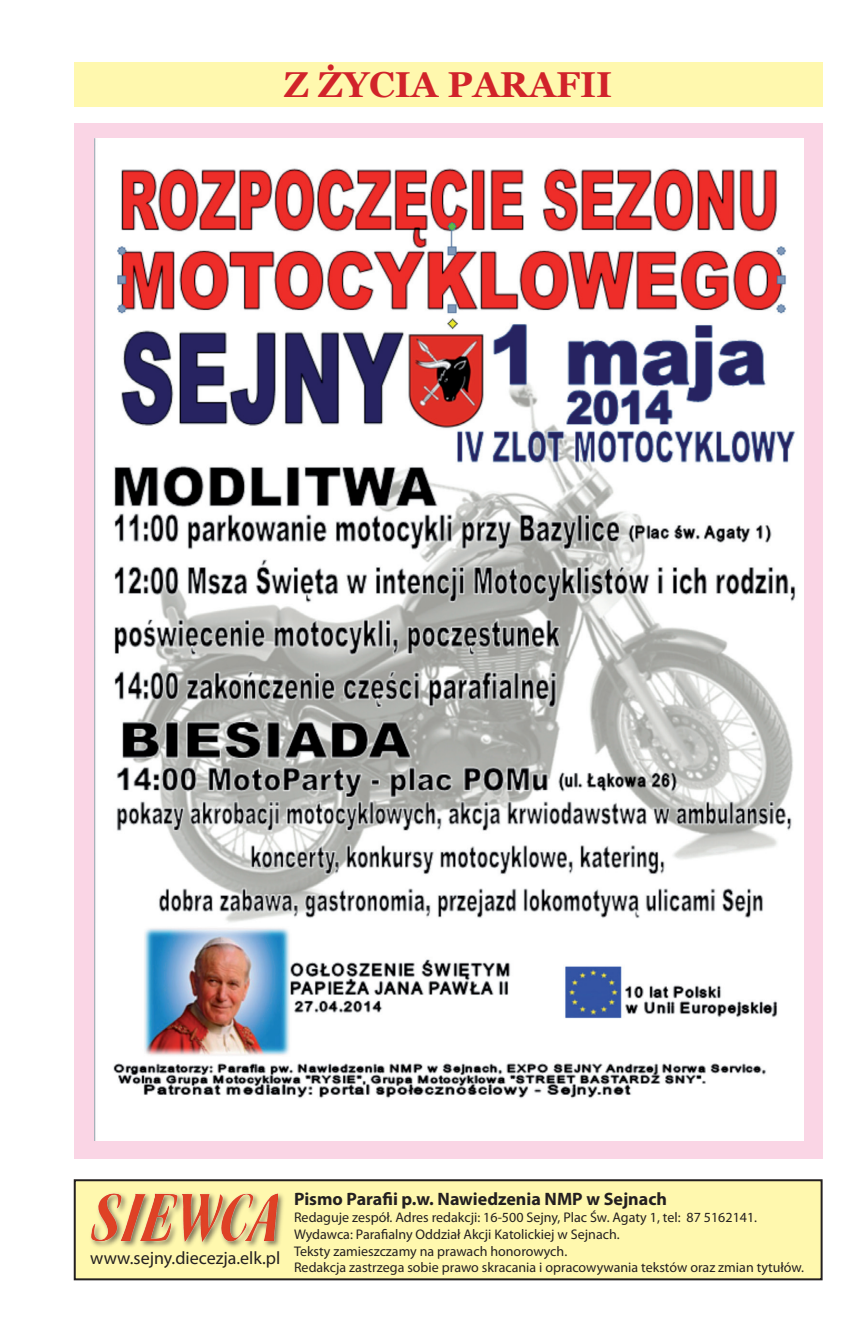
<style>
.page{position:relative;width:868px;height:1338px;background:#fff}
.page>*{position:absolute;margin:0;border:0;box-sizing:border-box;transform-origin:0 0}
.t1{font:700 36px "Georgia";color:#d1232a}
.t2{font:700 18px "Myriad Pro";color:#231f20}
.t3{font:18px "Myriad Pro";color:#231f20}
.t4{font:14px/16.8px "Myriad Pro";color:#231f20}
</style>
<div class="page">
<div style="left:74px;top:62px;width:748px;height:45px;background:#fff8ae"></div>
<div style="left:75px;top:1180px;width:746px;height:99px;background:#fff8ae"></div>
<div style="left:74px;top:1179px;width:748px;height:101px;border:2px solid #231f20"></div>
<div style="left:89px;top:1190px;width:196px;height:59px;background:#231f20;opacity:.6"></div>
<img style="left:92px;top:1193px;width:185px;height:49px">
<div style="left:74px;top:123px;width:748px;height:1035px;background:#fad5e5"></div>
<img style="left:94px;top:139px;width:709px;height:1001px">
<h1 class="t1" style="left:284px;top:61px;width:330px">Z ŻYCIA PARAFII</h1>
<p class="t3" style="left:90px;top:1246px;width:191px">www.sejny.diecezja.elk.pl</p>
<p class="t2" style="left:294px;top:1187px;width:374px">Pismo Parafii p.w. Nawiedzenia NMP w Sejnach</p>
<p class="t4" style="left:294px;top:1209px;width:511px">Redaguje zespół. Adres redakcji: 16-500 Sejny, Plac Św. Agaty 1, tel: 87 5162141.<br>Wydawca: Parafialny Oddział Akcji Katolickiej w Sejnach.<br>Teksty zamieszczamy na prawach honorowych.<br>Redakcja zastrzega sobie prawo skracania i opracowywania tekstów oraz zmian tytułów.</p>
</div>
